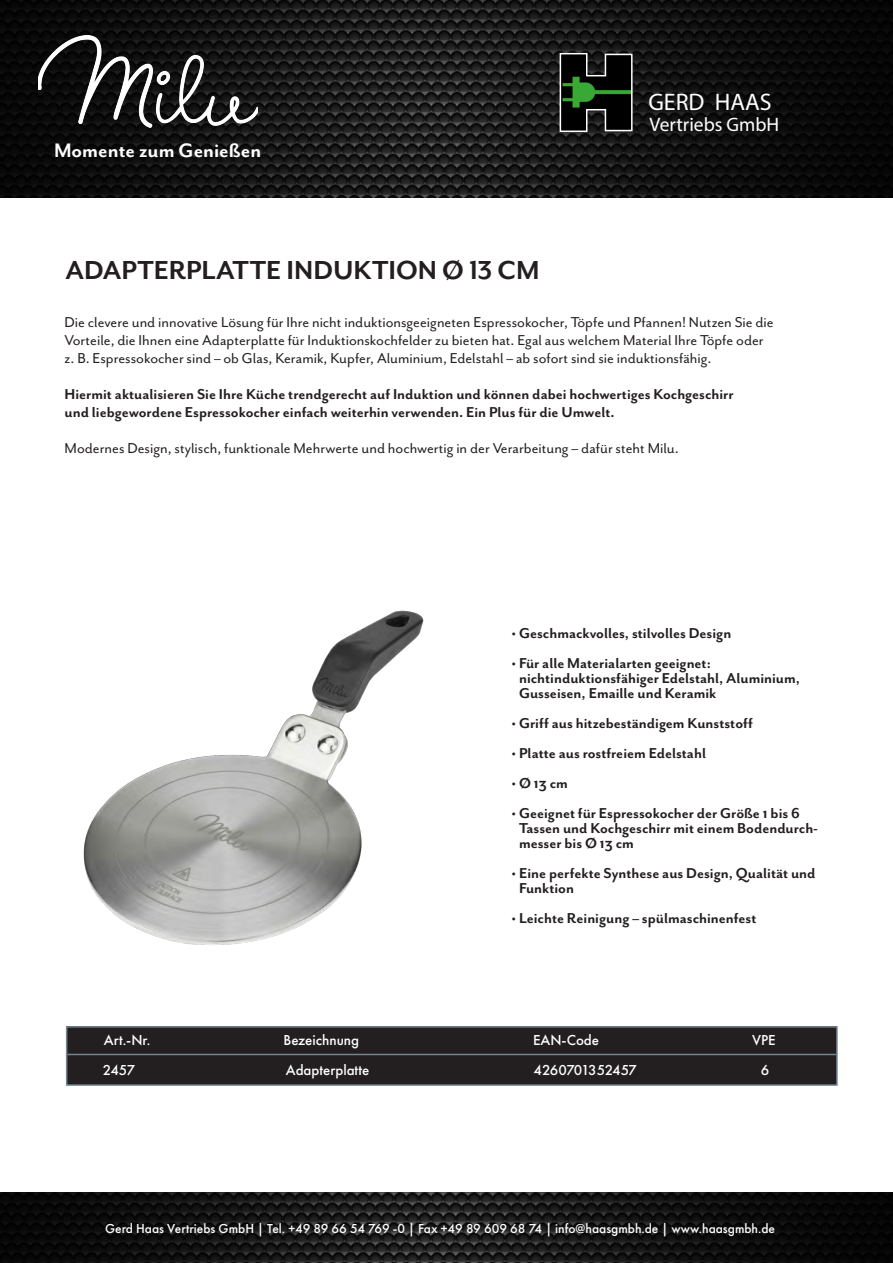
<style>
.page{position:relative;width:893px;height:1263px;background:#fff}
.page>*{position:absolute;margin:0;border:0;box-sizing:border-box;transform-origin:0 0}
.t1{font:700 30px "Mr Eaves San OT";color:#231f20}
.t2{font:24px "Myriad Pro";color:#fff}
.t3{font:700 22.5px "Mr Eaves San OT";color:#fff}
.t4{font:19.5px "Myriad Pro";color:#fff}
.t5{font:700 16.5px/15px "Mr Eaves San OT";color:#231f20}
.t6{font:16.5px/18px "Mr Eaves San OT";color:#231f20}
.t7{font:500 15px "Futura PT";color:#fff}
.t8{font:500 15px "Futura PT";letter-spacing:-.04em;color:#fff}
.t9{font:500 13.5px "Futura PT";color:#fff}
</style>
<div class="page">
<div style="left:67px;top:1027px;width:770px;height:58px;background:#231f20"></div>
<div style="left:66px;top:1026px;width:772px;height:60px;border:2px solid #738494"></div>
<hr style="left:67px;top:1054px;width:769px;height:1px;background:#738494">
<img style="left:83px;top:610px;width:341px;height:335px">
<img style="left:0;top:1193px;width:893px;height:70px">
<img style="left:0;top:0;width:893px;height:198px">
<img style="left:38px;top:35px;width:220px;height:92px">
<img style="left:555px;top:51px;width:82px;height:82px">
<svg style="left:559px;top:52px;width:74px;height:81px;background:#233022"></svg>
<h3 class="t3" style="left:54px;top:138px;width:209px">Momente zum Genießen</h3>
<h2 class="t2" style="left:648px;top:88px;width:125px">GERD HAAS</h2>
<p class="t4" style="left:650px;top:113px;width:131px">Vertriebs GmbH</p>
<h1 class="t1" style="left:66px;top:253px;width:476px">ADAPTERPLATTE INDUKTION Ø 13 CM</h1>
<p class="t6" style="left:65px;top:313px;width:711px">Die clevere und innovative Lösung für Ihre nicht induktionsgeeigneten Espressokocher, Töpfe und Pfannen! Nutzen Sie die<br>Vorteile, die Ihnen eine Adapterplatte für Induktionskochfelder zu bieten hat. Egal aus welchem Material Ihre Töpfe oder z. B. Espressokocher sind – ob Glas, Keramik, Kupfer, Aluminium, Edelstahl – ab sofort sind sie induktionsfähig.</p>
<p class="t5" style="left:65px;top:385px;width:670px;line-height:18px">Hiermit aktualisieren Sie Ihre Küche trendgerecht auf Induktion und können dabei hochwertiges Kochgeschirr und liebgewordene Espressokocher einfach weiterhin verwenden. Ein Plus für die Umwelt.</p>
<p class="t6" style="left:65px;top:439px;width:616px">Modernes Design, stylisch, funktionale Mehrwerte und hochwertig in der Verarbeitung – dafür steht Milu.</p>
<p class="t5" style="left:512px;top:625px;width:221px">• Geschmackvolles, stilvolles Design</p>
<p class="t5" style="left:519px;top:655px;width:282px;text-indent:-8px">• Für alle Materialarten geeignet: nichtinduktionsfähiger Edelstahl, Aluminium,<br>Gusseisen, Emaille und Keramik</p>
<p class="t5" style="left:512px;top:715px;width:243px">• Griff aus hitzebeständigem Kunststoff</p>
<p class="t5" style="left:512px;top:745px;width:196px">• Platte aus rostfreiem Edelstahl</p>
<p class="t5" style="left:512px;top:775px;width:58px">• Ø 13 cm</p>
<p class="t5" style="left:519px;top:805px;width:301px;text-indent:-8px">• Geeignet für Espressokocher der Größe 1 bis 6<br>Tassen und Kochgeschirr mit einem Bodendurch&shy;messer bis Ø 13 cm</p>
<p class="t5" style="left:519px;top:865px;width:298px;text-indent:-8px">• Eine perfekte Synthese aus Design, Qualität und<br>Funktion</p>
<p class="t5" style="left:512px;top:910px;width:246px">• Leichte Reinigung – spülmaschinenfest</p>
<p class="t7" style="left:104px;top:1031px;width:48px">Art.-Nr.</p>
<p class="t7" style="left:283px;top:1031px;width:77px">Bezeichnung</p>
<p class="t7" style="left:533px;top:1031px;width:68px">EAN-Code</p>
<p class="t7" style="left:752px;top:1031px;width:25px">VPE</p>
<p class="t7" style="left:103px;top:1060px;width:34px">2457</p>
<p class="t7" style="left:286px;top:1060px;width:85px">Adapterplatte</p>
<p class="t8" style="left:534px;top:1060px;width:105px">4260701352457</p>
<p class="t7" style="left:761px;top:1060px;width:10px">6</p>
<p class="t9" style="left:105px;top:1220px;width:671px">Gerd Haas Vertriebs GmbH | Tel. +49 89 66 54 769 -0 | Fax +49 89 609 68 74 | info@haasgmbh.de | www.haasgmbh.de</p>
</div>
